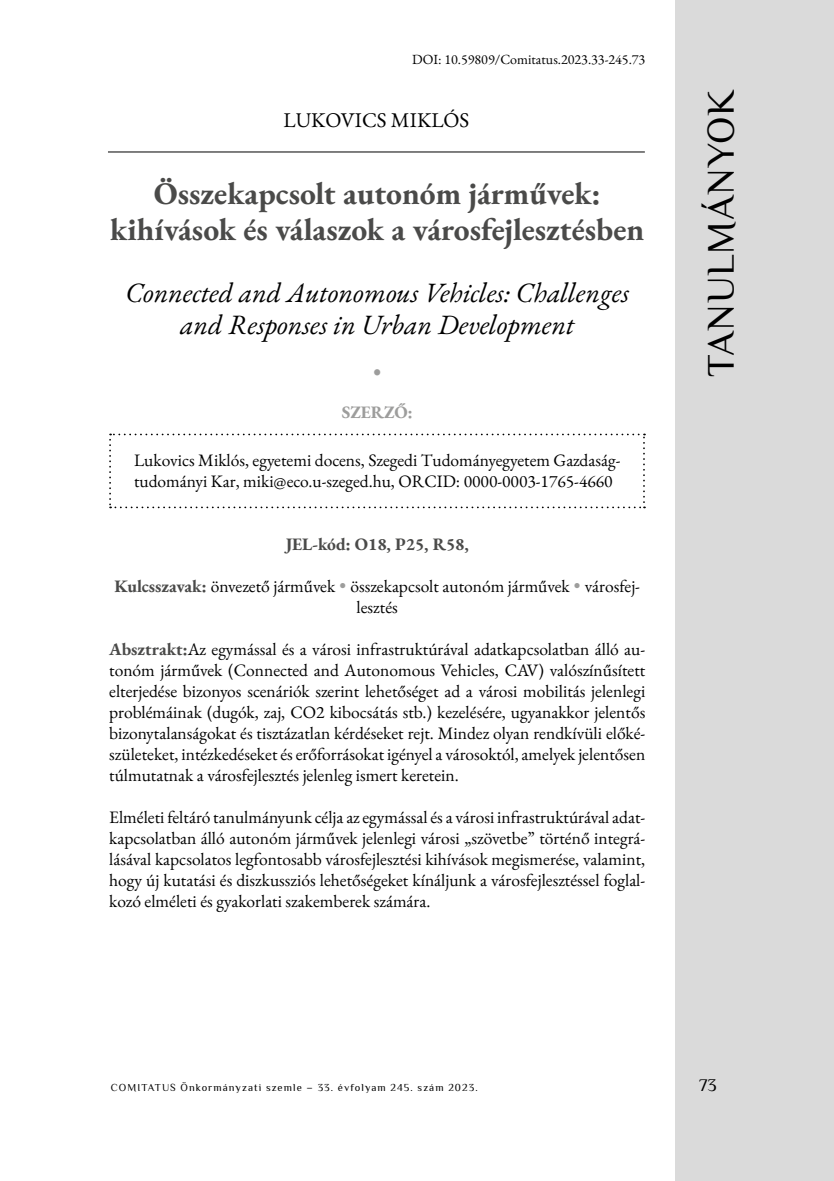
<style>
.page{position:relative;width:834px;height:1181px;background:#fff}
.page>*{position:absolute;margin:0;border:0;box-sizing:border-box;transform-origin:0 0}
.t1{font:38.5px "Philosopher";letter-spacing:.025em;color:#000}
.t2{font:700 31.5px/36.2px "EB Garamond";color:#4a4a49;text-align:center}
.t3{font:italic 28px/32.2px "EB Garamond";color:#000;text-align:center}
.t4{font:21px "EB Garamond";color:#000}
.t5{font:21px "Wingdings";color:#9d9d9c}
.t6{font:17.5px/21px "EB Garamond";color:#000;text-align:justify}
.t7{font:700 17.5px "EB Garamond";color:#4a4a49}
.t8{font:700 17.5px "EB Garamond";color:#9d9d9c}
.t9{font:17.5px "Philosopher";color:#000}
.t10{font:14px "EB Garamond";color:#000}
.t11{font:10.5px "Philosopher";letter-spacing:.1em;color:#000}
.s1{font-weight:700;color:#4a4a49}
.s2{color:#9d9d9c}
</style>
<div class="page">
<hr style="left:108px;top:151px;width:536px;height:1px;background:#000">
<div style="left:675px;top:0;width:158px;height:1181px;background:#dadada"></div>
<svg style="left:109px;top:433px;width:536px;height:75px"></svg>
<p class="t10" style="left:412px;top:50px;width:235px">DOI: 10.59809/Comitatus.2023.33-245.73</p>
<p class="t4" style="left:283px;top:107px;width:187px">LUKOVICS MIKLÓS</p>
<h2 class="t2" style="left:110px;top:175px;width:535px">Összekapcsolt autonóm járművek: kihívások és válaszok a városfejlesztésben</h2>
<h3 class="t3" style="left:125px;top:277px;width:505px">Connected and Autonomous Vehicles: Challenges and Responses in Urban Development</h3>
<p class="t5" style="left:372px;top:361px;width:11px">•</p>
<p class="t8" style="left:341px;top:400px;width:73px">SZERZŐ:</p>
<p class="t6" style="left:134px;top:450px;width:488px">Lukovics Miklós, egyetemi docens, Szegedi Tudományegyetem Gazdaság&shy;tudományi Kar, miki@eco.u-szeged.hu, ORCID: 0000-0003-1765-4660</p>
<p class="t7" style="left:285px;top:533px;width:185px">JEL-kód: O18, P25, R58,</p>
<p class="t6" style="left:114px;top:576px;width:527px;text-align:center"><span class="s1">Kulcsszavak:</span> önvezető járművek <span class="s2">•</span> összekapcsolt autonóm járművek <span class="s2">•</span> városfej&shy;lesztés</p>
<p class="t6" style="left:109px;top:639px;width:537px"><span class="s1">Absztrakt:</span>Az egymással és a városi infrastruktúrával adatkapcsolatban álló au&shy;tonóm járművek (Connected and Autonomous Vehicles, CAV) valószínűsített elterjedése bizonyos scenáriók szerint lehetőséget ad a városi mobilitás jelenlegi problémáinak (dugók, zaj, CO2 kibocsátás stb.) kezelésére, ugyanakkor jelentős bizonytalanságokat és tisztázatlan kérdéseket rejt. Mindez olyan rendkívüli előké&shy;születeket, intézkedéseket és erőforrásokat igényel a városoktól, amelyek jelentősen túlmutatnak a városfejlesztés jelenleg ismert keretein.</p>
<p class="t6" style="left:109px;top:807px;width:537px">Elméleti feltáró tanulmányunk célja az egymással és a városi infrastruktúrával adat&shy;kapcsolatban álló autonóm járművek jelenlegi városi „szövetbe” történő integrá&shy;lásával kapcsolatos legfontosabb városfejlesztési kihívások megismerése, valamint, hogy új kutatási és diszkussziós lehetőségeket kínáljunk a városfejlesztéssel foglal&shy;kozó elméleti és gyakorlati szakemberek számára.</p>
<h1 class="t1" style="left:696px;top:377px;width:289px;rotate:-90deg">TANULMÁNYOK</h1>
<p class="t11" style="left:111px;top:1080px;width:368px">COMITATUS Önkormányzati szemle – 33. évfolyam 245. szám 2023.</p>
<p class="t9" style="left:699px;top:1074px;width:19px">73</p>
</div>
